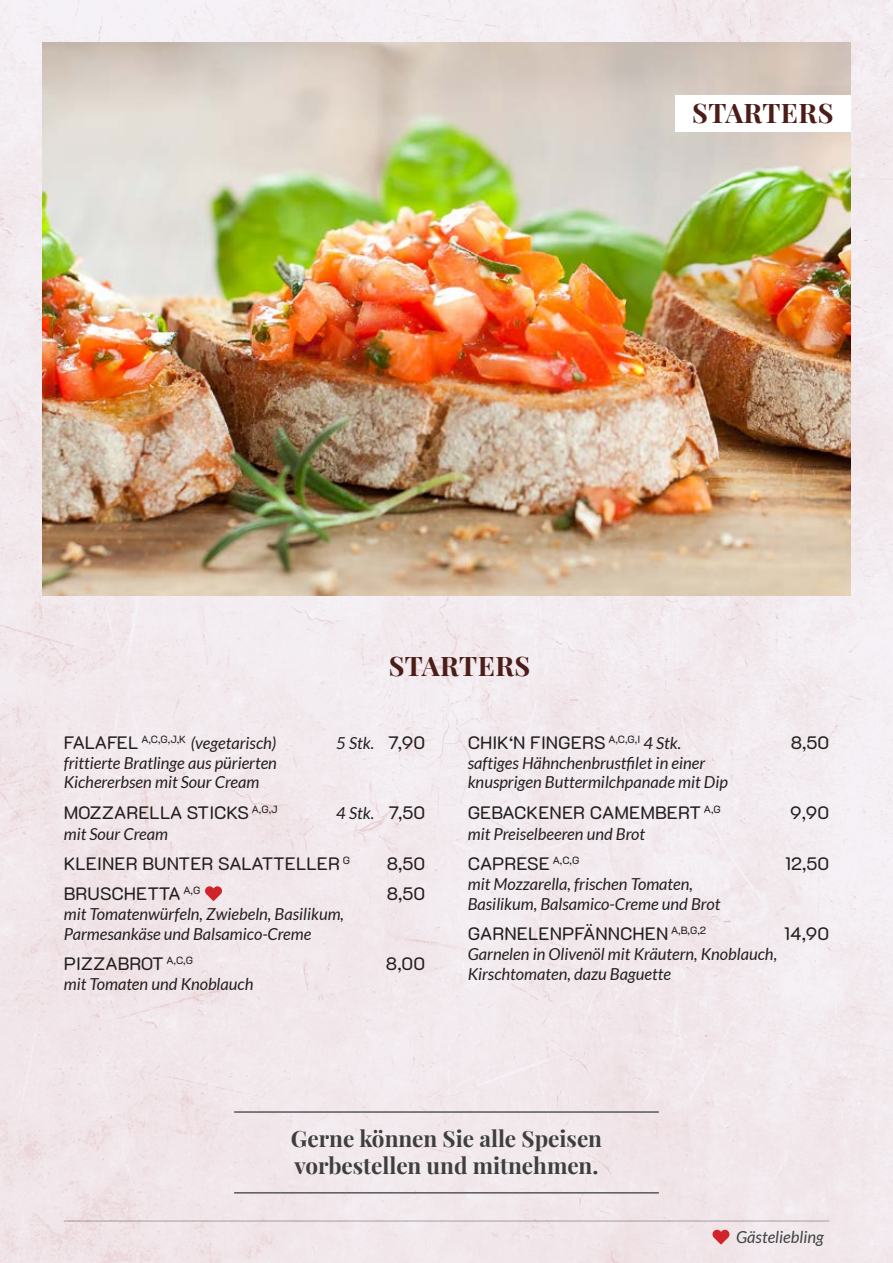
<style>
.page{position:relative;width:893px;height:1263px;background:#fff}
.page>*{position:absolute;margin:0;border:0;box-sizing:border-box;transform-origin:0 0}
.t1{font:700 27px "Playfair Display";letter-spacing:.015em;color:#4b1d18}
.t2{font:700 22.5px/27px "Playfair Display";color:#3e3e3f}
.t3{font:18px "K2 D";color:#231f20}
.t4{font:italic 16.5px/19.8px "Lato";color:#231f20}
.t5{font:italic 16.5px "Lato";color:#3f4143}
.s1{font-family:"K2 D";font-style:normal;font-size:18px}
.s2{font-family:"Lato";font-style:italic;font-size:16.5px}
</style>
<div class="page">
<img style="left:0;top:0;width:893px;height:1263px">
<img style="left:43px;top:43px;width:807px;height:552px">
<div style="left:675px;top:96px;width:175px;height:36px;background:#fff"></div>
<svg style="left:205px;top:886px;width:17px;height:15px"></svg>
<hr style="left:235px;top:1192px;width:423px;height:1px;background:#57585a">
<hr style="left:235px;top:1111px;width:423px;height:2px;background:#57585a">
<svg style="left:712px;top:1230px;width:17px;height:14px"></svg>
<h1 class="t1" style="left:692px;top:92px;width:143px">STARTERS</h1>
<h1 class="t1" style="left:389px;top:645px;width:143px">STARTERS</h1>
<p class="t4" style="left:64px;top:733px;width:214px"><span class="s1">FALAFEL</span> <sup>A,C,G,J,K</sup> (vegetarisch)</p>
<p class="t4" style="left:336px;top:733px;width:90px">5 Stk. <span class="s1">7,90</span></p>
<p class="t4" style="left:64px;top:753px;width:215px">frittierte Bratlinge aus pürierten<br>Kichererbsen mit Sour Cream</p>
<p class="t3" style="left:64px;top:802px;width:215px">MOZZARELLA STICKS <sup>A,G,J</sup></p>
<p class="t4" style="left:336px;top:803px;width:90px">4 Stk. <span class="s1">7,50</span></p>
<p class="t4" style="left:64px;top:825px;width:106px">mit Sour Cream</p>
<p class="t3" style="left:64px;top:853px;width:288px">KLEINER BUNTER SALATTELLER <sup>G</sup></p>
<p class="t3" style="left:387px;top:853px;width:40px">8,50</p>
<p class="t3" style="left:64px;top:884px;width:138px">BRUSCHETTA <sup>A,G</sup></p>
<p class="t3" style="left:387px;top:884px;width:40px">8,50</p>
<p class="t4" style="left:64px;top:905px;width:282px">mit Tomatenwürfeln, Zwiebeln, Basilikum,<br>Parmesankäse und Balsamico-Creme</p>
<p class="t3" style="left:64px;top:953px;width:131px">PIZZABROT <sup>A,C,G</sup></p>
<p class="t3" style="left:386px;top:953px;width:41px">8,00</p>
<p class="t4" style="left:64px;top:974px;width:191px">mit Tomaten und Knoblauch</p>
<p class="t3" style="left:468px;top:732px;width:215px">CHIK‘N FINGERS <sup>A,C,G,I</sup> <span class="s2">4 Stk.</span></p>
<p class="t3" style="left:791px;top:732px;width:40px">8,50</p>
<p class="t4" style="left:468px;top:753px;width:262px">saftiges Hähnchenbrustfilet in einer knusprigen Buttermilchpanade mit Dip</p>
<p class="t3" style="left:468px;top:802px;width:255px">GEBACKENER CAMEMBERT <sup>A,G</sup></p>
<p class="t3" style="left:790px;top:802px;width:40px">9,90</p>
<p class="t4" style="left:468px;top:825px;width:179px">mit Preiselbeeren und Brot</p>
<p class="t3" style="left:468px;top:853px;width:113px">CAPRESE <sup>A,C,G</sup></p>
<p class="t3" style="left:785px;top:853px;width:46px">12,50</p>
<p class="t4" style="left:468px;top:875px;width:254px">mit Mozzarella, frischen Tomaten,<br>Basilikum, Balsamico-Creme und Brot</p>
<p class="t3" style="left:468px;top:923px;width:240px">GARNELENPFÄNNCHEN <sup>A,B,G,2</sup></p>
<p class="t3" style="left:784px;top:923px;width:47px">14,90</p>
<p class="t4" style="left:468px;top:944px;width:311px">Garnelen in Olivenöl mit Kräutern, Knoblauch,<br>Kirschtomaten, dazu Baguette</p>
<h2 class="t2" style="left:291px;top:1123px;width:313px">Gerne können Sie alle Speisen vorbestellen und mitnehmen.</h2>
<p class="t5" style="left:736px;top:1228px;width:89px">Gästeliebling</p>
</div>
